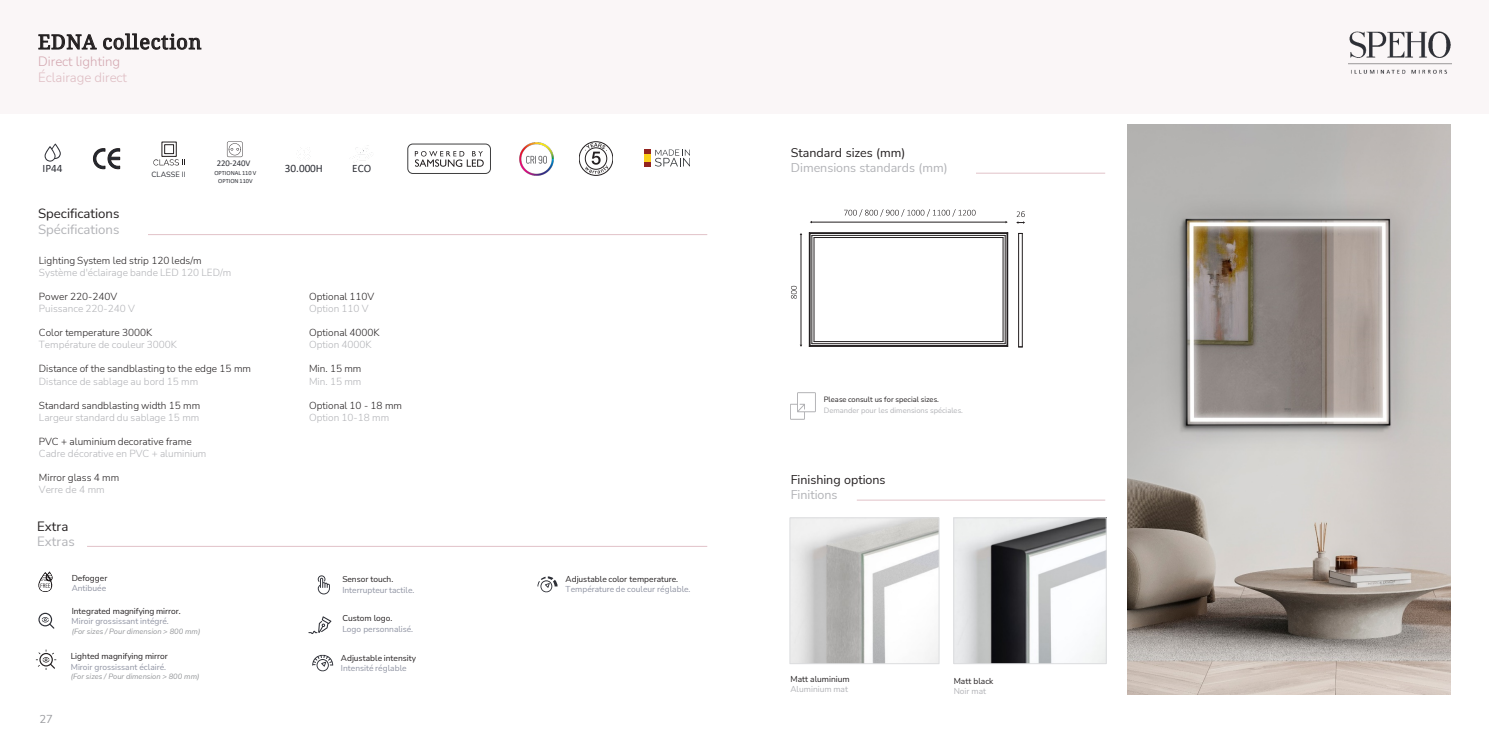
<style>
.page{position:relative;width:1489px;height:745px;background:#fff}
.page>*{position:absolute;margin:0;border:0;box-sizing:border-box;transform-origin:0 0}
.t1{font:20px "Noto Serif";letter-spacing:.04em;color:#231f20}
.t2{font:300 13.25px/15.8px "Nunito Sans";color:#debcc2}
.t3{font:13.25px/15.8px "Nunito Sans";color:#231f20}
.t4{font:13.25px/15.8px "Nunito Sans";color:#b2b3b7}
.t5{font:12.5px/15px "Nunito Sans";color:#b2b3b7}
.t6{font:12.5px/15px "Nunito Sans";color:#231f20}
.t7{font:11.25px "Calibri";color:#2d2f36}
.t8{font:11.25px "Nunito Sans";color:#9b9ca0}
.t9{font:300 10px/12px "Nunito Sans";color:#b2b3b7}
.t10{font:300 10px/12px "Nunito Sans";color:#231f20}
.t11{font:8.75px "Calibri";letter-spacing:-.005em;color:#2d2f36}
.t12{font:8.38px/10px "Nunito Sans";color:#8f93a2}
.t13{font:8.38px/10px "Nunito Sans";letter-spacing:.005em;color:#231f20}
.t14{font:7.5px/10.4px "Nunito Sans";letter-spacing:.005em;color:#b2b3b7}
.t15{font:italic 7.5px "Nunito Sans";letter-spacing:.005em;color:#939598}
.t16{font:7.5px "Nunito Sans";letter-spacing:.005em;color:#2d2f36}
.t17{font:6.25px/7.5px "Calibri";letter-spacing:-.005em;color:#2d2f36;text-align:center}
.s1{color:#d3a6af}
.s2{color:#b2b3b7}
.s3{color:#231f20}
.s4{color:#8f93a2}
</style>
<div class="page">
<div style="left:0;top:0;width:755px;height:113px;background:#faf6f7"></div>
<hr style="left:148px;top:234px;width:559px;height:1px;background:#e1c2c8">
<hr style="left:87px;top:545px;width:620px;height:1px;background:#e1c2c8">
<svg style="left:38px;top:571px;width:15px;height:20px"></svg>
<svg style="left:38px;top:612px;width:16px;height:16px"></svg>
<svg style="left:318px;top:575px;width:12px;height:19px"></svg>
<svg style="left:308px;top:616px;width:23px;height:17px"></svg>
<svg style="left:312px;top:654px;width:21px;height:18px"></svg>
<svg style="left:36px;top:649px;width:20px;height:20px"></svg>
<svg style="left:537px;top:576px;width:20px;height:17px"></svg>
<img style="left:519px;top:142px;width:34px;height:33px">
<svg style="left:526px;top:155px;width:21px;height:9px"></svg>
<div style="left:407px;top:144px;width:84px;height:30px;border:1px solid #3f3f40;border-radius:5px"></div>
<svg style="left:415px;top:151px;width:68px;height:16px"></svg>
<svg style="left:93px;top:148px;width:27px;height:21px"></svg>
<svg style="left:45px;top:143px;width:16px;height:18px"></svg>
<svg style="left:227px;top:141px;width:16px;height:16px"></svg>
<svg style="left:579px;top:142px;width:34px;height:33px"></svg>
<div style="left:579px;top:141px;width:34px;height:34px;border:1px solid #231f20;border-radius:50%"></div>
<svg style="left:585px;top:143px;width:23px;height:30px"></svg>
<svg style="left:153px;top:142px;width:32px;height:24px"></svg>
<svg style="left:644px;top:150px;width:46px;height:16px"></svg>
<svg style="left:353px;top:147px;width:19px;height:15px"></svg>
<img style="left:1127px;top:124px;width:322px;height:569px">
<img style="left:791px;top:519px;width:146px;height:142px">
<div style="left:789px;top:517px;width:150px;height:146px;border:1px solid #dcdddf"></div>
<img style="left:955px;top:519px;width:149px;height:142px">
<div style="left:953px;top:517px;width:153px;height:146px;border:1px solid #dcdddf"></div>
<div style="left:734px;top:0;width:754px;height:113px;background:#faf6f7"></div>
<hr style="left:975px;top:173px;width:130px;height:1px;background:#e1c2c8">
<hr style="left:856px;top:499px;width:249px;height:1px;background:#e1c2c8">
<img style="left:1348px;top:31px;width:104px;height:43px">
<svg style="left:790px;top:392px;width:25px;height:27px"></svg>
<svg style="left:1284px;top:408px;width:5px;height:3px"></svg>
<hr style="left:800px;top:234px;width:1px;height:111px;background:#231f20">
<svg style="left:790px;top:286px;width:6px;height:12px"></svg>
<hr style="left:1018px;top:233px;width:1px;height:113px;background:#231f20">
<hr style="left:1022px;top:233px;width:1px;height:113px;background:#231f20">
<hr style="left:1006px;top:233px;width:1px;height:112px;background:#231f20">
<hr style="left:811px;top:235px;width:1px;height:108px;background:#231f20">
<hr style="left:811px;top:235px;width:194px;height:1px;background:#231f20">
<hr style="left:1004px;top:235px;width:1px;height:108px;background:#231f20">
<hr style="left:811px;top:343px;width:194px;height:1px;background:#231f20">
<hr style="left:813px;top:237px;width:1px;height:104px;background:#231f20">
<hr style="left:814px;top:237px;width:189px;height:1px;background:#231f20">
<hr style="left:1002px;top:237px;width:1px;height:104px;background:#231f20">
<hr style="left:814px;top:341px;width:189px;height:1px;background:#231f20">
<hr style="left:809px;top:346px;width:198px;height:1px;background:#231f20">
<hr style="left:809px;top:345px;width:198px;height:1px;background:#231f20">
<hr style="left:1007px;top:233px;width:1px;height:113px;background:#231f20">
<hr style="left:809px;top:233px;width:1px;height:113px;background:#231f20">
<hr style="left:809px;top:232px;width:198px;height:1px;background:#231f20">
<hr style="left:809px;top:233px;width:198px;height:1px;background:#231f20">
<hr style="left:811px;top:222px;width:194px;height:1px;background:#231f20">
<svg style="left:844px;top:209px;width:131px;height:7px"></svg>
<svg style="left:1016px;top:211px;width:9px;height:13px"></svg>
<p class="t1" style="left:38px;top:28px;width:165px">EDNA collection</p>
<p class="t2" style="left:38px;top:53px;width:90px"><span class="s1">Direct lighting<br></span>Éclairage direct</p>
<p class="t11" style="left:217px;top:157px;width:35px">220-240V</p>
<p class="t17" style="left:214px;top:169px;width:43px">OPTIONAL 110 V<br>OPTION 110V</p>
<p class="t7" style="left:42px;top:160px;width:22px">IP44</p>
<p class="t7" style="left:285px;top:161px;width:40px">30.000H</p>
<p class="t16" style="left:151px;top:169px;width:36px">CLASSE II</p>
<p class="t3" style="left:38px;top:205px;width:83px">Specifications<br><span class="s2">Spécifications</span></p>
<p class="t7" style="left:352px;top:160px;width:20px">ECO</p>
<p class="t9" style="left:39px;top:254px;width:194px"><span class="s3">Lighting System led strip 120 leds/m<br></span>Système d'éclairage bande LED 120 LED/m</p>
<p class="t10" style="left:39px;top:290px;width:80px">Power 220-240V</p>
<p class="t10" style="left:309px;top:290px;width:67px">Optional 110V</p>
<p class="t9" style="left:39px;top:302px;width:97px">Puissance 220-240 V</p>
<p class="t9" style="left:309px;top:302px;width:61px">Option 110 V</p>
<p class="t10" style="left:39px;top:326px;width:115px">Color temperature 3000K</p>
<p class="t10" style="left:309px;top:326px;width:72px">Optional 4000K</p>
<p class="t9" style="left:39px;top:338px;width:140px">Température de couleur 3000K</p>
<p class="t9" style="left:309px;top:338px;width:64px">Option 4000K</p>
<p class="t10" style="left:39px;top:362px;width:214px">Distance of the sandblasting to the edge 15 mm</p>
<p class="t10" style="left:309px;top:362px;width:54px">Min. 15 mm</p>
<p class="t9" style="left:39px;top:374px;width:161px">Distance de sablage au bord 15 mm</p>
<p class="t9" style="left:309px;top:374px;width:54px">Min. 15 mm</p>
<p class="t10" style="left:39px;top:398px;width:163px">Standard sandblasting width 15 mm</p>
<p class="t10" style="left:309px;top:398px;width:94px">Optional 10 - 18 mm</p>
<p class="t9" style="left:39px;top:410px;width:162px">Largeur standard du sablage 15 mm</p>
<p class="t9" style="left:309px;top:410px;width:82px">Option 10-18 mm</p>
<p class="t9" style="left:39px;top:434px;width:169px"><span class="s3">PVC + aluminium decorative frame<br></span>Cadre décorative en PVC + aluminium</p>
<p class="t10" style="left:39px;top:470px;width:82px">Mirror glass 4 mm<br><span class="s2">Verre de 4 mm</span></p>
<p class="t4" style="left:37px;top:517px;width:39px"><span class="s3">Extra<br></span>Extras</p>
<p class="t13" style="left:72px;top:572px;width:37px">Defogger<br><span class="s4">Antibuée</span></p>
<p class="t13" style="left:72px;top:605px;width:111px">Integrated magnifying mirror.<br><span class="s4">Miroir grossissant intégré.</span></p>
<p class="t15" style="left:72px;top:625px;width:130px">(For sizes / Pour dimension &gt; 800 mm)</p>
<p class="t8" style="left:40px;top:710px;width:15px">27</p>
<p class="t12" style="left:71px;top:650px;width:99px"><span class="s3">Lighted magnifying mirror<br></span>Miroir grossissant éclairé.</p>
<p class="t15" style="left:71px;top:670px;width:130px">(For sizes / Pour dimension &gt; 800 mm)</p>
<p class="t12" style="left:342px;top:574px;width:74px"><span class="s3">Sensor touch.<br></span>Interrupteur tactile.</p>
<p class="t12" style="left:342px;top:612px;width:72px"><span class="s3">Custom logo.<br></span>Logo personnalisé.</p>
<p class="t13" style="left:341px;top:652px;width:77px">Adjustable intensity<br><span class="s4">Intensité réglable</span></p>
<p class="t12" style="left:565px;top:573px;width:126px"><span class="s3">Adjustable color temperature.<br></span>Température de couleur réglable.</p>
<p class="t5" style="left:790px;top:144px;width:158px"><span class="s3">Standard sizes (mm)<br></span>Dimensions standards (mm)</p>
<p class="t14" style="left:823px;top:394px;width:141px"><span class="s3">Please consult us for special sizes.<br></span>Demander pour les dimensions spéciales.</p>
<p class="t6" style="left:790px;top:471px;width:96px">Finishing options<br><span class="s2">Finitions</span></p>
<p class="t13" style="left:790px;top:673px;width:61px">Matt aluminium<br><span class="s2">Aluminium mat</span></p>
<p class="t13" style="left:953px;top:675px;width:41px">Matt black<br><span class="s2">Noir mat</span></p>
</div>
